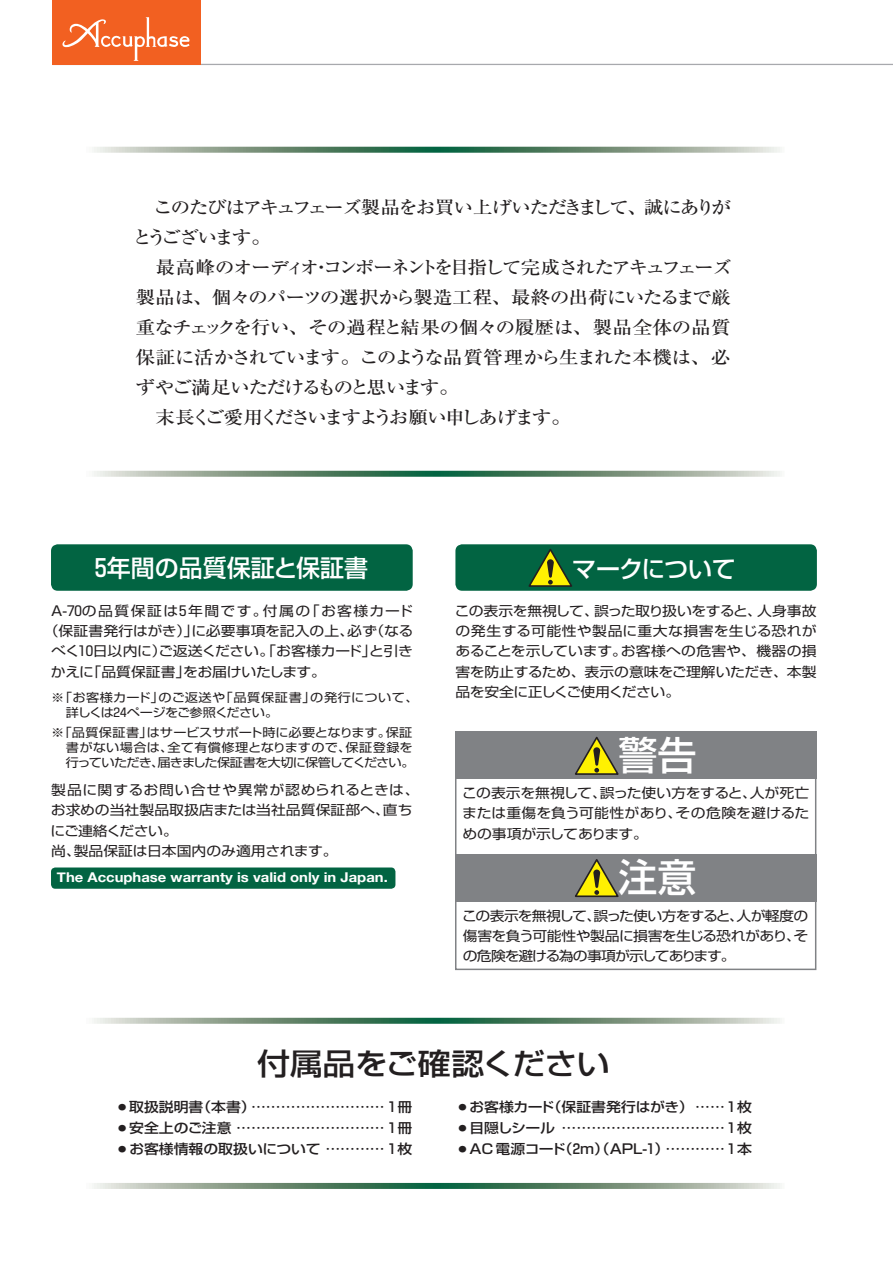
<style>
.page{position:relative;width:893px;height:1263px;background:#fff}
.page>*{position:absolute;margin:0;border:0;box-sizing:border-box;transform-origin:0 0}
.t1{font:500 39px "Shin Go Pro";color:#fff}
.t2{font:500 30px "Shin Go Pro";letter-spacing:-.02em;color:#231f20;scale:1.1 1}
.t3{font:500 24px "Shin Go Pro";color:#fff}
.t4{font:500 24px "Shin Go Pro";letter-spacing:-.025em;color:#fff}
.t5{font:500 18px/30px "Ryumin Pro";letter-spacing:-.09em;color:#231f20;scale:1.1 1}
.t6{font:13.5px/20.2px "Shin Go Pro";letter-spacing:-.01em;color:#231f20;text-align:justify;scale:1.1 1}
.t7{font:500 13.5px "Shin Go Pro";color:#231f20;scale:1.1 1}
.t8{font:700 13.5px "Helvetica Neue";color:#fff;scale:1.1 1}
.t9{font:13.5px "Shin Go Pro";letter-spacing:.09em;color:#231f20;scale:1.1 1}
.t10{font:500 13.5px "Shin Go Pro";letter-spacing:-.02em;color:#231f20;scale:1.1 1}
.t11{font:12px/15.3px "Shin Go Pro";letter-spacing:-.015em;color:#231f20;scale:1.1 1}
</style>
<div class="page">
<svg style="left:201px;top:63px;width:692px;height:2px"></svg>
<div style="left:52px;top:0;width:149px;height:65px;background:#f26021"></div>
<svg style="left:62px;top:17px;width:128px;height:44px"></svg>
<svg style="left:94px;top:147px;width:686px;height:6px;background:#7a9b85"></svg>
<svg style="left:94px;top:471px;width:686px;height:6px;background:#799a84"></svg>
<div style="left:51px;top:867px;width:344px;height:22px;background:#026442;border-radius:4px"></div>
<div style="left:51px;top:544px;width:362px;height:47px;background:#026442;border-radius:7px"></div>
<div style="left:455px;top:544px;width:362px;height:47px;background:#026442;border-radius:7px"></div>
<svg style="left:94px;top:1018px;width:686px;height:6px;background:#799a84"></svg>
<svg style="left:94px;top:1183px;width:686px;height:6px;background:#759780"></svg>
<div style="left:455px;top:731px;width:361px;height:239px;border:2px solid #808285"></div>
<div style="left:455px;top:731px;width:361px;height:48px;background:#808285"></div>
<svg style="left:575px;top:737px;width:44px;height:38px"></svg>
<div style="left:455px;top:854px;width:361px;height:47px;background:#808285"></div>
<svg style="left:575px;top:859px;width:44px;height:38px"></svg>
<svg style="left:528px;top:549px;width:44px;height:38px"></svg>
<p class="t5" style="left:133px;top:191px;width:547px">　このたびはアキュフェーズ製品をお買い上げいただきまして、誠にありがとうございます。<br>　最高峰のオーディオ・コンポーネントを目指して完成されたアキュフェーズ製品は、個々のパーツの選択から製造工程、最終の出荷にいたるまで厳重なチェックを行い、その過程と結果の個々の履歴は、製品全体の品質保証に活かされています。このような品質管理から生まれた本機は、必ずやご満足いただけるものと思います。<br>　末長くご愛用くださいますようお願い申しあげます。</p>
<h3 class="t3" style="left:95px;top:548px;width:275px">５年間の品質保証と保証書</h3>
<h3 class="t4" style="left:572px;top:549px;width:165px">マークについて</h3>
<p class="t9" style="left:51px;top:599px;width:330px">A-70の品質保証は５年間です。付属の「お客様カード</p>
<p class="t6" style="left:44px;top:619px;width:337px">（保証書発行はがき）」に必要事項を記入の上、必ず（なる</p>
<p class="t6" style="left:51px;top:639px;width:330px">べく１０日以内に）ご返送ください。「お客様カード」と引き</p>
<p class="t6" style="left:51px;top:660px;width:252px">かえに「品質保証書」をお届けいたします。</p>
<p class="t11" style="left:66px;top:689px;width:322px;text-indent:-15px">※「お客様カード」のご返送や「品質保証書」の発行について、詳しくは24ページをご参照ください。</p>
<p class="t11" style="left:66px;top:723px;width:319px;text-indent:-15px">※「品質保証書」はサービスサポート時に必要となります。保証書がない場合は、全て有償修理となりますので、保証登録を行っていただき、届きました保証書を大切に保管してください。</p>
<p class="t6" style="left:51px;top:778px;width:337px;text-align:left">製品に関するお問い合せや異常が認められるときは、お求めの当社製品取扱店または当社品質保証部へ、直ちにご連絡ください。<br>尚、製品保証は日本国内のみ適用されます。</p>
<p class="t8" style="left:57px;top:869px;width:302px">The Accuphase warranty is valid only in Japan.</p>
<p class="t6" style="left:455px;top:599px;width:330px">この表示を無視して、誤った取り扱いをすると、人身事故の発生する可能性や製品に重大な損害を生じる恐れがあることを示しています。お客様への危害や、機器の損害を防止するため、表示の意味をご理解いただき、本製品を安全に正しくご使用ください。</p>
<h1 class="t1" style="left:619px;top:723px;width:79px">警告</h1>
<p class="t6" style="left:462px;top:781px;width:317px">この表示を無視して、誤った使い方をすると、人が死亡または重傷を負う可能性があり、その危険を避けるための事項が示してあります。</p>
<h1 class="t1" style="left:619px;top:845px;width:79px">注意</h1>
<p class="t6" style="left:462px;top:904px;width:316px">この表示を無視して、誤った使い方をすると、人が軽度の傷害を負う可能性や製品に損害を生じる恐れがあり、その危険を避ける為の事項が示してあります。</p>
<h2 class="t2" style="left:257px;top:1039px;width:322px">付属品をご確認ください</h2>
<p class="t7" style="left:118px;top:1096px;width:269px"><sup>●</sup> 取扱説明書（本書）……………………… １冊</p>
<p class="t7" style="left:118px;top:1117px;width:269px"><sup>●</sup> 安全上のご注意 ………………………… １冊</p>
<p class="t7" style="left:118px;top:1138px;width:269px"><sup>●</sup> お客様情報の取扱いについて ………… １枚</p>
<p class="t7" style="left:458px;top:1096px;width:268px"><sup>●</sup> お客様カード（保証書発行はがき）…… １枚</p>
<p class="t10" style="left:458px;top:1117px;width:268px"><sup>●</sup> 目隠しシール …………………………… １枚</p>
<p class="t7" style="left:458px;top:1138px;width:268px"><sup>●</sup> AC電源コード（２m）（APL-1 ）………… １本</p>
</div>
